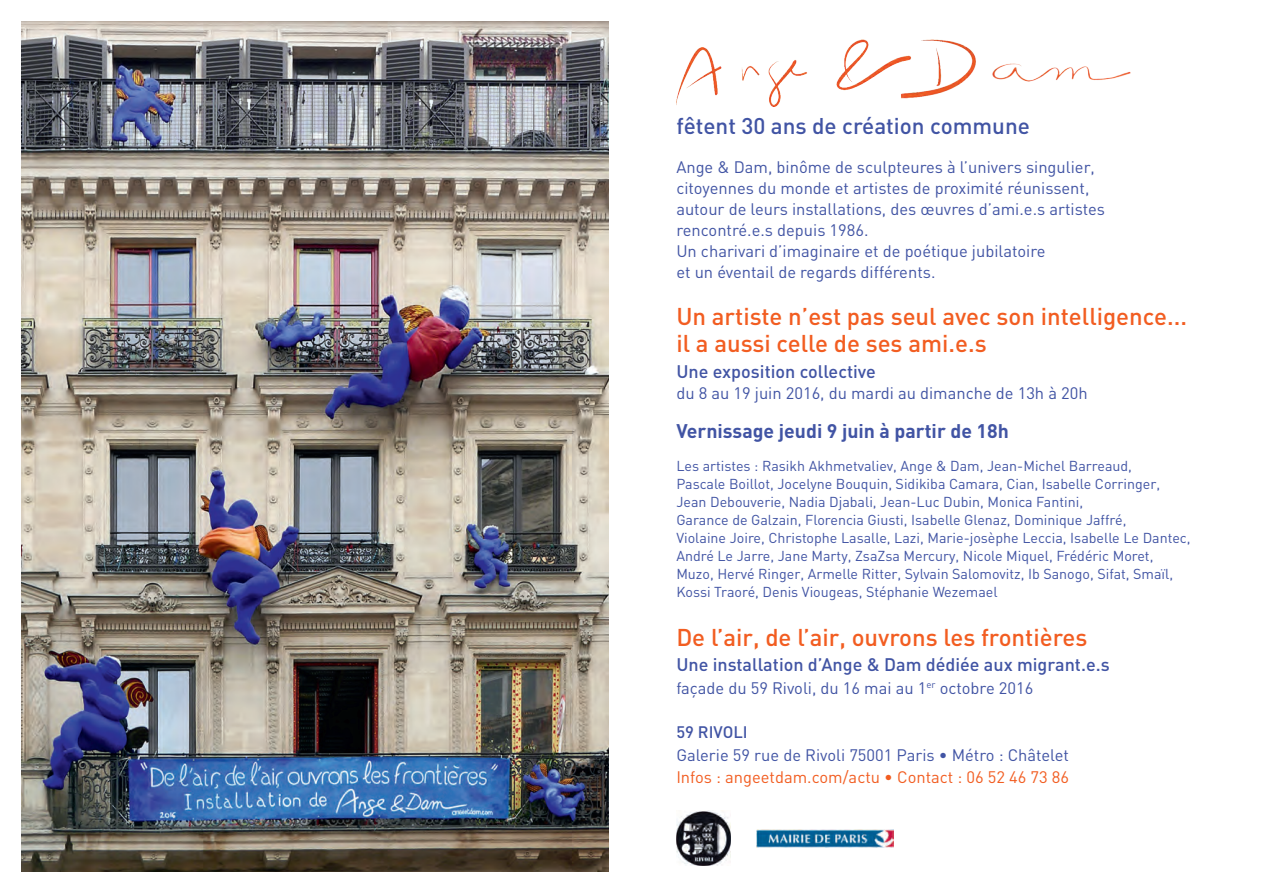
<style>
.page{position:relative;width:1263px;height:893px;background:#fff}
.page>*{position:absolute;margin:0;border:0;box-sizing:border-box;transform-origin:0 0}
.t1{font:500 24px/27px "DIN";color:#f25d21}
.t2{font:500 22.5px "DIN";color:#4154a4}
.t3{font:700 19.5px "DIN";color:#4154a4}
.t4{font:500 18px "DIN";color:#4154a4}
.t5{font:16.5px/21px "DIN";color:#4154a4}
.t6{font:16.5px "DIN";color:#f25d21}
.t7{font:500 16.5px "DIN";color:#4154a4}
.t8{font:14.25px/18px "DIN";color:#4154a4}
</style>
<div class="page">
<img style="left:21px;top:21px;width:587px;height:851px">
<img style="left:756px;top:829px;width:137px;height:18px">
<img style="left:676px;top:811px;width:55px;height:55px">
<img style="left:676px;top:39px;width:455px;height:67px">
<h2 class="t2" style="left:676px;top:112px;width:355px">fêtent 30 ans de création commune</h2>
<p class="t5" style="left:676px;top:157px;width:430px">Ange &amp; Dam, binôme de sculpteures à l’univers singulier, citoyennes du monde et artistes de proximité réunissent, autour de leurs installations, des œuvres d’ami.e.s artistes rencontré.e.s depuis 1986.<br>Un charivari d’imaginaire et de poétique jubilatoire<br>et un éventail de regards différents.</p>
<h1 class="t1" style="left:676px;top:302px;width:512px">Un artiste n’est pas seul avec son intelligence... il a aussi celle de ses ami.e.s</h1>
<p class="t4" style="left:676px;top:359px;width:201px">Une exposition collective</p>
<p class="t5" style="left:676px;top:382px;width:413px">du 8 au 19 juin 2016, du mardi au dimanche de 13h à 20h</p>
<h3 class="t3" style="left:676px;top:418px;width:334px">Vernissage jeudi 9 juin à partir de 18h</h3>
<p class="t8" style="left:676px;top:456px;width:516px">Les artistes : Rasikh Akhmetvaliev, Ange &amp; Dam, Jean-Michel Barreaud,<br>Pascale Boillot, Jocelyne Bouquin, Sidikiba Camara, Cian, Isabelle Corringer, Jean Debouverie, Nadia Djabali, Jean-Luc Dubin, Monica Fantini,<br>Garance de Galzain, Florencia Giusti, Isabelle Glenaz, Dominique Jaffré,<br>Violaine Joire, Christophe Lasalle, Lazi, Marie-josèphe Leccia, Isabelle Le Dantec, André Le Jarre, Jane Marty, ZsaZsa Mercury, Nicole Miquel, Frédéric Moret, Muzo, Hervé Ringer, Armelle Ritter, Sylvain Salomovitz, Ib Sanogo, Sifat, Smaïl, Kossi Traoré, Denis Viougeas, Stéphanie Wezemael</p>
<h1 class="t1" style="left:676px;top:623px;width:413px">De l’air, de l’air, ouvrons les frontières</h1>
<p class="t4" style="left:676px;top:653px;width:435px">Une installation d’Ange &amp; Dam dédiée aux migrant.e.s</p>
<p class="t5" style="left:676px;top:677px;width:358px">façade du 59 Rivoli, du 16 mai au 1<sup>er</sup> octobre 2016</p>
<p class="t7" style="left:676px;top:722px;width:73px">59 Rivoli</p>
<p class="t5" style="left:676px;top:744px;width:394px">Galerie 59 rue de Rivoli 75001 Paris • Métro : Châtelet</p>
<p class="t6" style="left:676px;top:767px;width:394px">Infos : angeetdam.com/actu • Contact : 06 52 46 73 86</p>
</div>
